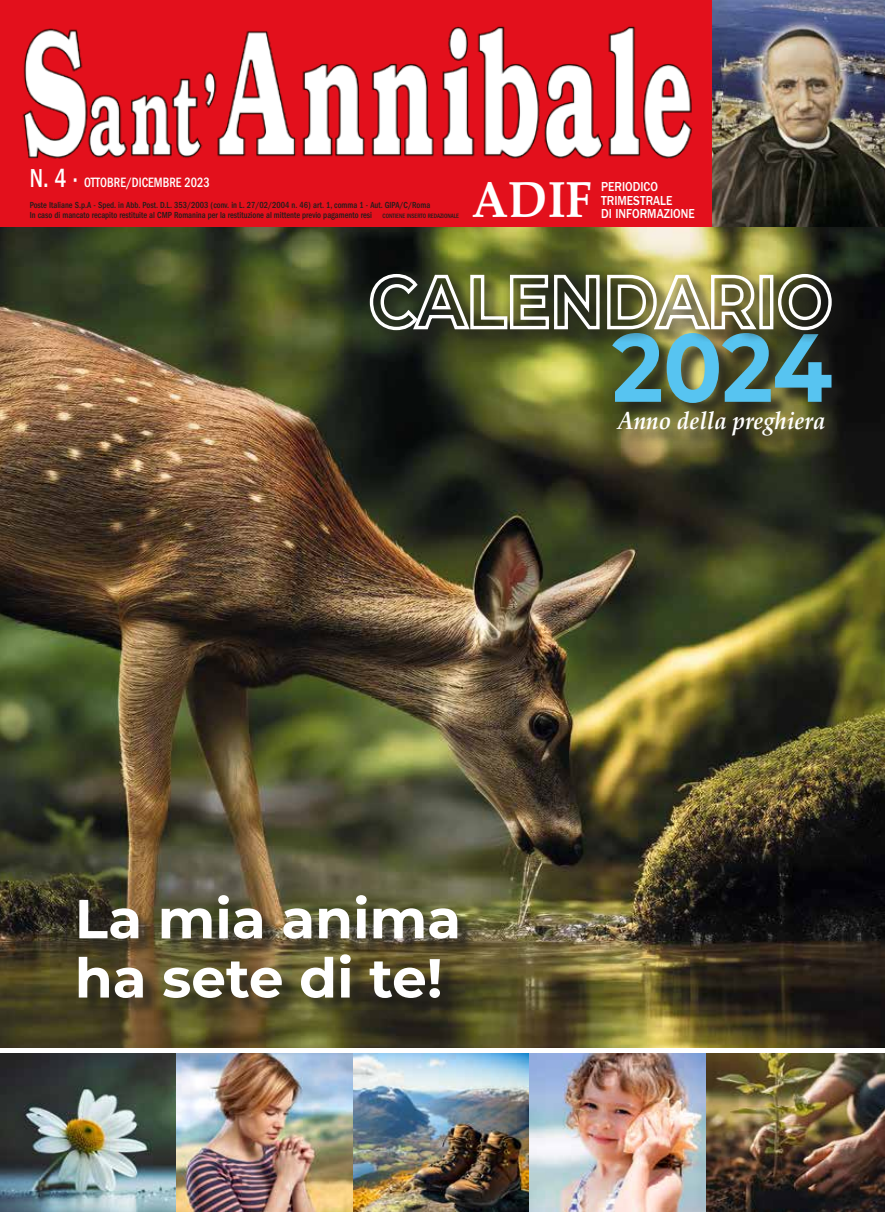
<style>
.page{position:relative;width:885px;height:1212px;background:#fff}
.page>*{position:absolute;margin:0;border:0;box-sizing:border-box;transform-origin:0 0}
.t1{font:700 96.6px "Montserrat";color:#57c4f1;scale:.9 1}
.t2{font:700 54.9px/59.2px "Montserrat";color:#fff}
.t3{font:700 51px "Palatino";color:#fff;scale:.92 1}
.t4{font:italic 700 24.9px "Palatino";color:#fff;scale:.9 1}
.t5{font:500 condensed 13.95px "ITC Franklin Gothic Std";color:#fff;scale:.88 1}
.t6{font:500 13.5px/13.5px "ITC Franklin Gothic Std";color:#fff;scale:.87 1}
.t7{font:500 condensed 9.15px/10.2px "ITC Franklin Gothic Std";color:#1d1d1b;scale:.93 1}
.s1{font-size:26.85px}
.s2{font-size:6.45px}
</style>
<div class="page">
<img style="left:0;top:227px;width:884px;height:820px">
<div style="left:0;top:0;width:884px;height:227px;background:#e3101c"></div>
<img style="left:22px;top:26px;width:671px;height:133px">
<div style="left:81px;top:898px;width:395px;height:118px;background:#1d1d1b;opacity:.75"></div>
<div style="left:372px;top:276px;width:478px;height:146px;background:#1d1d1b;opacity:.75"></div>
<div style="left:365px;top:269px;width:480px;height:75px;background:#1d1d1b;opacity:.75"></div>
<img style="left:368px;top:272px;width:390px;height:60px">
<div style="left:759px;top:275px;width:14px;height:54px;border:3px solid #fff"></div>
<svg style="left:776px;top:272px;width:57px;height:60px"></svg>
<div style="left:619px;top:414px;width:224px;height:41px;background:#1d1d1b;opacity:.75"></div>
<img style="left:0;top:1053px;width:177px;height:159px">
<img style="left:177px;top:1053px;width:176px;height:159px">
<img style="left:353px;top:1053px;width:177px;height:159px">
<img style="left:530px;top:1053px;width:176px;height:159px">
<img style="left:706px;top:1053px;width:178px;height:159px">
<img style="left:712px;top:0;width:172px;height:227px">
<h3 class="t5" style="left:30px;top:174px;width:206px"><span class="s1">N. 4 ·</span> OTTOBRE/DICEMBRE 2023</h3>
<p class="t7" style="left:30px;top:199px;width:463px">Poste Italiane S.p.A - Sped. in Abb. Post. D.L. 353/2003 (conv. in L. 27/02/2004 n. 46) art. 1, comma 1 - Aut. GIPA/C/Roma<br>In caso di mancato recapito restituite al CMP Romanina per la restituzione al mittente previo pagamento resi <span class="s2">CONTIENE INSERTO REDAZIONALE</span></p>
<h3 class="t3" style="left:471px;top:156px;width:132px">ADIF</h3>
<h3 class="t6" style="left:601px;top:180px;width:109px">PERIODICO<br>TRIMESTRALE<br>DI INFORMAZIONE</h3>
<h1 class="t1" style="left:612px;top:298px;width:246px">2024</h1>
<h3 class="t4" style="left:617px;top:400px;width:233px">Anno della preghiera</h3>
<h2 class="t2" style="left:75px;top:886px;width:388px">La mia anima ha sete di te!</h2>
</div>
